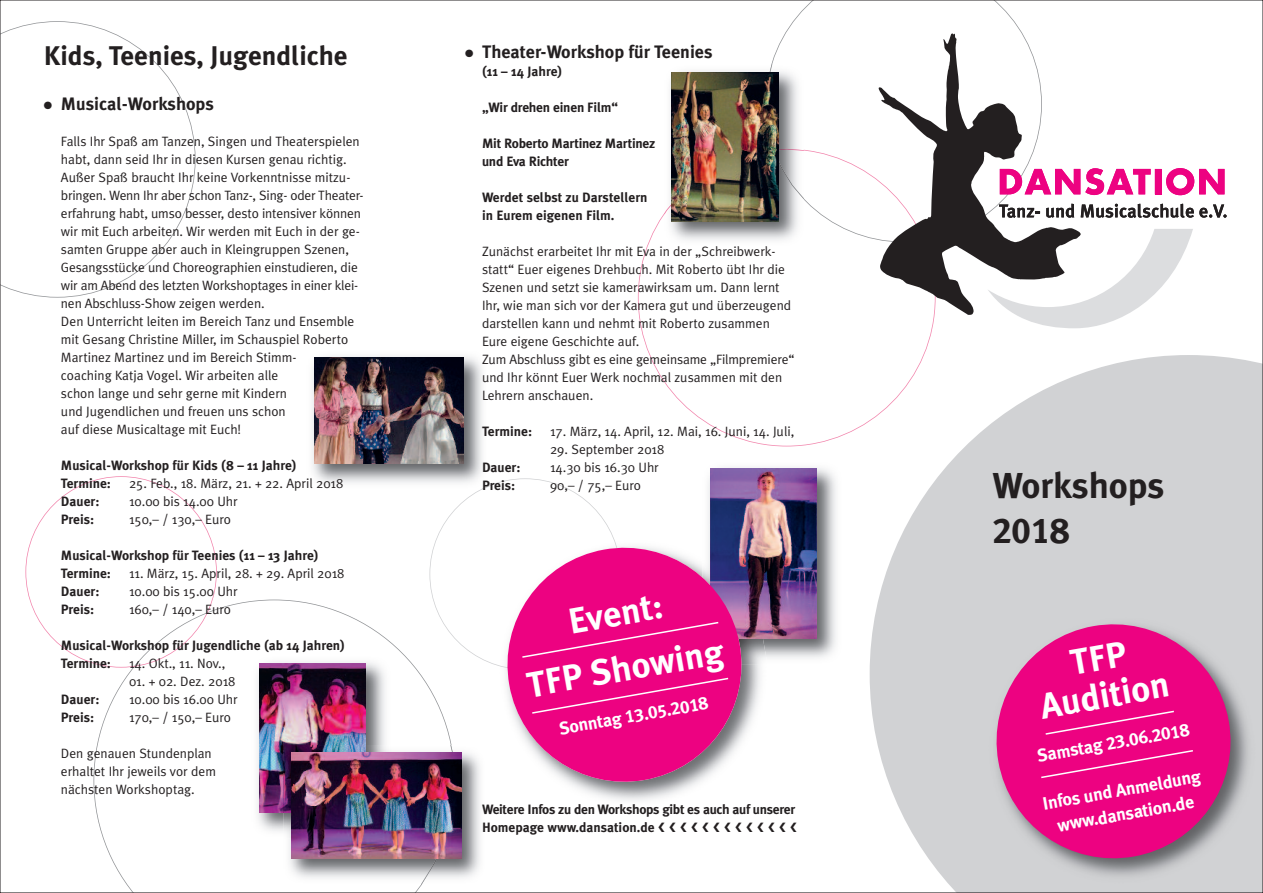
<style>
.page{position:relative;width:1263px;height:893px;background:#fff}
.page>*{position:absolute;margin:0;border:0;box-sizing:border-box;transform-origin:0 0}
.t1{font:700 36px/37.5px "Meta Plus";color:#fff;text-align:center}
.t2{font:700 36px "Meta Plus";color:#231f20}
.t3{font:36px "Meta Plus Bold Caps";color:#231f20}
.t4{font:700 27px "Meta Plus";color:#231f20}
.t5{font:700 18px "Meta Plus";color:#231f20}
.t6{font:18px "Meta Plus Bold Caps";color:#fff}
.t7{font:700 18px/24px "Meta Plus";color:#fff;text-align:center}
.t8{font:13.5px/18px "Meta Plus Normal";color:#231f20}
.t9{font:700 13.5px/18px "Meta Plus";color:#231f20}
.t10{font:700 13.5px/18px "Meta Plus";letter-spacing:-.02em;color:#231f20}
.s1{font-family:"Meta Plus";font-weight:700}
</style>
<div class="page">
<img style="left:708px;top:468px;width:128px;height:190px">
<img style="left:479px;top:526px;width:309px;height:275px">
<img style="left:702px;top:524px;width:65px;height:140px">
<img style="left:710px;top:468px;width:106px;height:170px">
<svg style="left:869px;top:355px;width:392px;height:536px;fill:#d1d2d4"></svg>
<svg style="left:771px;top:2px;width:251px;height:238px"></svg>
<svg style="left:2px;top:21px;width:194px;height:277px"></svg>
<svg style="left:93px;top:599px;width:362px;height:292px"></svg>
<svg style="left:1017px;top:229px;width:176px;height:100px"></svg>
<svg style="left:878px;top:33px;width:202px;height:282px"></svg>
<svg style="left:999px;top:204px;width:227px;height:14px"></svg>
<svg style="left:1000px;top:168px;width:224px;height:27px"></svg>
<img style="left:312px;top:356px;width:170px;height:127px">
<svg style="left:482px;top:485px;width:8px;height:4px"></svg>
<img style="left:315px;top:357px;width:148px;height:106px">
<img style="left:774px;top:64px;width:30px;height:85px">
<img style="left:670px;top:215px;width:134px;height:25px">
<img style="left:670px;top:71px;width:95px;height:78px">
<img style="left:765px;top:64px;width:9px;height:8px">
<img style="left:664px;top:149px;width:140px;height:66px">
<img style="left:672px;top:72px;width:106px;height:149px">
<img style="left:252px;top:655px;width:139px;height:183px">
<img style="left:259px;top:663px;width:107px;height:149px">
<svg style="left:987px;top:615px;width:253px;height:253px;background:#db4999"></svg>
<svg style="left:1044px;top:710px;width:131px;height:26px;background:#ed1088"></svg>
<svg style="left:1039px;top:749px;width:155px;height:30px;background:#ed0e87"></svg>
<img style="left:455px;top:745px;width:32px;height:133px">
<img style="left:283px;top:745px;width:138px;height:139px">
<img style="left:421px;top:745px;width:34px;height:139px">
<img style="left:283px;top:745px;width:108px;height:93px">
<img style="left:291px;top:753px;width:170px;height:106px">
<svg style="left:498px;top:538px;width:253px;height:253px;fill:#ed0281"></svg>
<div style="left:521px;top:621px;width:199px;height:38px;background:#ed0281"></div>
<div style="left:530px;top:677px;width:200px;height:38px;background:#ed0281"></div>
<h2 class="t4" style="left:44px;top:40px;width:305px">Kids, Teenies, Jugendliche</h2>
<h3 class="t5" style="left:44px;top:93px;width:171px">● Musical-Workshops</h3>
<p class="t8" style="left:61px;top:133px;width:304px">Falls Ihr Spaß am Tanzen, Singen und Theaterspielen habt, dann seid Ihr in diesen Kursen genau richtig.<br>Außer Spaß braucht Ihr keine Vorkenntnisse mitzu&shy;bringen. Wenn Ihr aber schon Tanz-, Sing- oder Theater&shy;erfahrung habt, umso besser, desto intensiver können wir mit Euch arbeiten. Wir werden mit Euch in der ge&shy;samten Gruppe aber auch in Kleingruppen Szenen, Gesangsstücke und Choreographien einstudieren, die wir am Abend des letzten Workshoptages in einer klei&shy;nen Abschluss-Show zeigen werden.<br>Den Unterricht leiten im Bereich Tanz und Ensemble mit Gesang Christine Miller, im Schauspiel Roberto Martinez Martinez und im Bereich Stimm-<br>coaching Katja Vogel. Wir arbeiten alle<br>schon lange und sehr gerne mit Kindern<br>und Jugendlichen und freuen uns schon<br>auf diese Musicaltage mit Euch!</p>
<p class="t9" style="left:61px;top:457px;width:237px">Musical-Workshop für Kids (8 – 11 Jahre)<br>Termine:</p>
<p class="t8" style="left:129px;top:475px;width:216px">25. Feb., 18. März, 21. + 22. April 2018</p>
<p class="t9" style="left:61px;top:493px;width:40px">Dauer:</p>
<p class="t8" style="left:129px;top:493px;width:110px">10.00 bis 14.00 Uhr</p>
<p class="t9" style="left:61px;top:511px;width:35px">Preis:</p>
<p class="t8" style="left:129px;top:511px;width:104px">150,– / 130,– Euro</p>
<p class="t9" style="left:61px;top:547px;width:259px">Musical-Workshop für Teenies (11 – 13 Jahre)<br>Termine:</p>
<p class="t8" style="left:129px;top:565px;width:217px">11. März, 15. April, 28. + 29. April 2018</p>
<p class="t9" style="left:61px;top:583px;width:40px">Dauer:</p>
<p class="t8" style="left:129px;top:583px;width:110px">10.00 bis 15.00 Uhr</p>
<p class="t9" style="left:61px;top:601px;width:35px">Preis:</p>
<p class="t8" style="left:129px;top:601px;width:104px">160,– / 140,– Euro</p>
<p class="t9" style="left:61px;top:637px;width:285px">Musical-Workshop für Jugendliche (ab 14 Jahren)<br>Termine:</p>
<p class="t8" style="left:129px;top:655px;width:98px">14. Okt., 11. Nov.,</p>
<p class="t8" style="left:129px;top:673px;width:108px">01. + 02. Dez. 2018</p>
<p class="t9" style="left:61px;top:691px;width:40px">Dauer:</p>
<p class="t8" style="left:129px;top:691px;width:110px">10.00 bis 16.00 Uhr</p>
<p class="t9" style="left:61px;top:709px;width:35px">Preis:</p>
<p class="t8" style="left:129px;top:709px;width:104px">170,– / 150,– Euro</p>
<p class="t8" style="left:61px;top:745px;width:156px">Den genauen Stundenplan erhaltet Ihr jeweils vor dem nächsten Workshoptag.</p>
<h3 class="t5" style="left:465px;top:41px;width:249px">● Theater-Workshop für Teenies</h3>
<p class="t9" style="left:482px;top:62px;width:82px">(11 – 14 Jahre)</p>
<p class="t9" style="left:482px;top:98px;width:137px">„Wir drehen einen Film“</p>
<p class="t9" style="left:482px;top:134px;width:175px">Mit Roberto Martinez Martinez und Eva Richter</p>
<p class="t9" style="left:482px;top:188px;width:167px">Werdet selbst zu Darstellern in Eurem eigenen Film.</p>
<p class="t8" style="left:482px;top:242px;width:314px">Zunächst erarbeitet Ihr mit Eva in der „Schreibwerk&shy;statt“ Euer eigenes Drehbuch. Mit Roberto übt Ihr die Szenen und setzt sie kamerawirksam um. Dann lernt Ihr, wie man sich vor der Kamera gut und überzeugend darstellen kann und nehmt mit Roberto zusammen Eure eigene Geschichte auf.<br>Zum Abschluss gibt es eine gemeinsame „Filmpremiere“ und Ihr könnt Euer Werk nochmal zusammen mit den Lehrern anschauen.</p>
<p class="t9" style="left:482px;top:422px;width:52px">Termine:</p>
<p class="t8" style="left:550px;top:422px;width:246px">17. März, 14. April, 12. Mai, 16. Juni, 14. Juli,</p>
<p class="t8" style="left:550px;top:440px;width:116px">29. September 2018</p>
<p class="t9" style="left:482px;top:458px;width:40px">Dauer:</p>
<p class="t8" style="left:550px;top:458px;width:110px">14.30 bis 16.30 Uhr</p>
<p class="t9" style="left:482px;top:476px;width:35px">Preis:</p>
<p class="t8" style="left:550px;top:476px;width:93px">90,– / 75,– Euro</p>
<h1 class="t1" style="left:513px;top:603px;width:200px;line-height:55.5px;rotate:-10deg">Event:<br>TFP Showing</h1>
<h3 class="t6" style="left:557px;top:718px;width:152px;rotate:-10deg"><span class="s1">Sonntag</span> 13.05.2018</h3>
<p class="t10" style="left:482px;top:800px;width:316px">Weitere Infos zu den Workshops gibt es auch auf unserer<br>Homepage www.dansation.de ❮ ❮ ❮ ❮ ❮ ❮ ❮ ❮ ❮ ❮ ❮ ❮ ❮</p>
<h1 class="t2" style="left:992px;top:464px;width:173px">Workshops</h1>
<h1 class="t3" style="left:992px;top:509px;width:79px">2018</h1>
<h1 class="t1" style="left:1031px;top:651px;width:132px;rotate:-10deg">TFP<br>Audition</h1>
<h3 class="t6" style="left:1035px;top:745px;width:155px;rotate:-10deg"><span class="s1">Samstag</span> 23.06.2018</h3>
<h3 class="t7" style="left:1040px;top:792px;width:162px;rotate:-10deg">Infos und Anmeldung www.dansation.de</h3>
</div>
